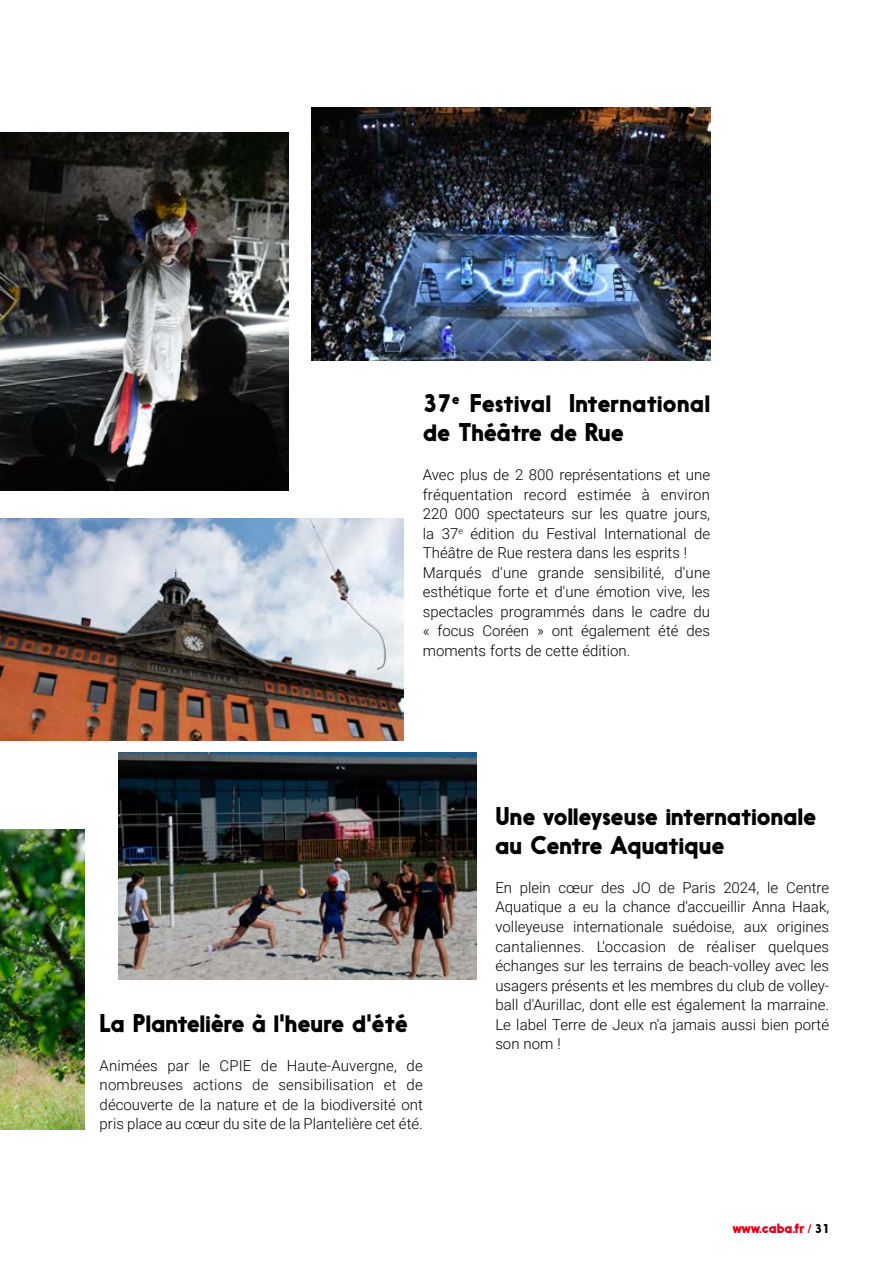
<style>
.page{position:relative;width:893px;height:1263px;background:#fff}
.page>*{position:absolute;margin:0;border:0;box-sizing:border-box;transform-origin:0 0}
.t1{font:700 24px/29px "Nanami";color:#000}
.t2{font:300 15px/19.5px "Roboto";color:#000;text-align:justify}
.t3{font:900 13.5px "Nanami";letter-spacing:-.01em;color:#e2001a}
.s1{font-size:12px}
.s2{font-size:12px;color:#000}
</style>
<div class="page">
<img style="left:0;top:133px;width:288px;height:358px">
<img style="left:312px;top:108px;width:398px;height:252px">
<img style="left:0;top:519px;width:404px;height:222px">
<img style="left:119px;top:753px;width:358px;height:227px">
<img style="left:0;top:829px;width:84px;height:300px">
<h1 class="t1" style="left:423px;top:389px;width:289px">37<sup>e</sup> Festival International de Théâtre de Rue</h1>
<p class="t2" style="left:423px;top:465px;width:289px;text-align:left">Avec plus de 2 800 représentations et une fréquentation record estimée à environ 220 000 spectateurs sur les quatre jours, la 37<sup>e</sup> édition du Festival International de Théâtre de Rue restera dans les esprits !<br>Marqués d'une grande sensibilité, d'une esthétique forte et d'une émotion vive, les spectacles programmés dans le cadre du « focus Coréen » ont également été des moments forts de cette édition.</p>
<h1 class="t1" style="left:100px;top:1008px;width:310px">La Plantelière à l'heure d'été</h1>
<p class="t2" style="left:100px;top:1055px;width:325px">Animées par le CPIE de Haute-Auvergne, de nombreuses actions de sensibilisation et de découverte de la nature et de la biodiversité ont pris place au cœur du site de la Plantelière cet été.</p>
<h1 class="t1" style="left:495px;top:801px;width:322px">Une volleyseuse internationale au Centre Aquatique</h1>
<p class="t2" style="left:495px;top:877px;width:335px">En plein cœur des JO de Paris 2024, le Centre Aquatique a eu la chance d'accueillir Anna Haak, volleyeuse internationale suédoise, aux origines cantaliennes. L'occasion de réaliser quelques échanges sur les terrains de beach-volley avec les usagers présents et les membres du club de volley&shy;ball d'Aurillac, dont elle est également la marraine.<br>Le label Terre de Jeux n'a jamais aussi bien porté son nom !</p>
<p class="t3" style="left:732px;top:1220px;width:98px">www.caba.fr <span class="s1">/</span> <span class="s2">31</span></p>
</div>
